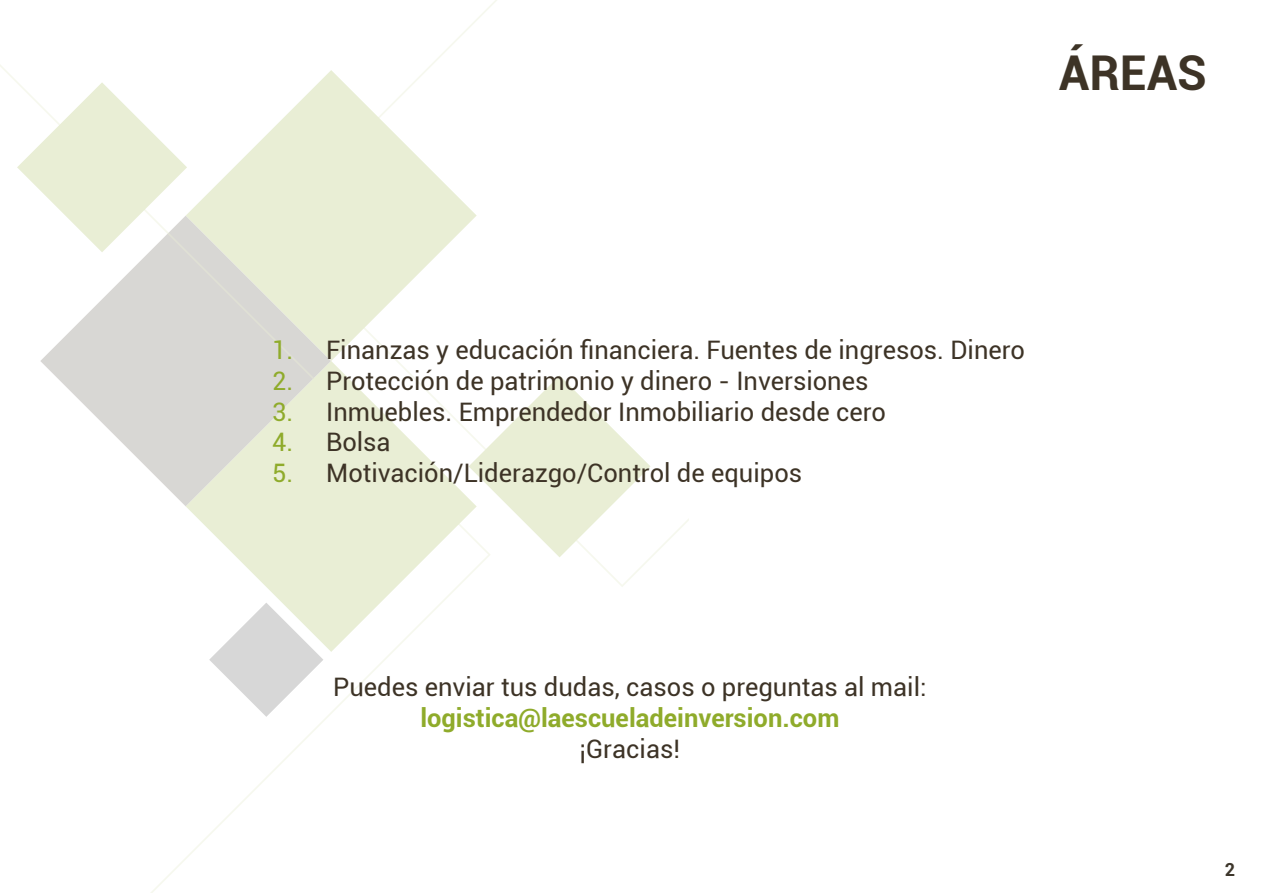
<style>
.page{position:relative;width:1263px;height:893px;background:#fff}
.page>*{position:absolute;margin:0;border:0;box-sizing:border-box;transform-origin:0 0}
.t1{font:700 48px "Roboto";color:#3d3326}
.t2{font:25.5px "Roboto";color:#3d3326}
.t3{font:700 25.5px "Roboto";color:#8fab2b}
.t4{font:700 18px "Roboto";color:#3d362b}
.s1{color:#8fab2b}
</style>
<div class="page">
<svg style="left:0;top:64px;width:488px;height:829px"></svg>
<svg style="left:17px;top:82px;width:443px;height:443px"></svg>
<svg style="left:469px;top:375px;width:181px;height:182px"></svg>
<h1 class="t1" style="left:1059px;top:39px;width:149px">ÁREAS</h1>
<p class="t2" style="left:272px;top:332px;width:754px"><span class="s1">1.</span> Finanzas y educación financiera. Fuentes de ingresos. Dinero</p>
<p class="t2" style="left:272px;top:363px;width:598px"><span class="s1">2.</span> Protección de patrimonio y dinero - Inversiones</p>
<p class="t2" style="left:272px;top:394px;width:615px"><span class="s1">3.</span> Inmuebles. Emprendedor Inmobiliario desde cero</p>
<p class="t2" style="left:272px;top:424px;width:120px"><span class="s1">4.</span> Bolsa</p>
<p class="t2" style="left:272px;top:455px;width:531px"><span class="s1">5.</span> Motivación/Liderazgo/Control de equipos</p>
<p class="t2" style="left:333px;top:669px;width:595px">Puedes enviar tus dudas, casos o preguntas al mail:</p>
<p class="t3" style="left:420px;top:700px;width:420px">logistica@laescueladeinversion.com</p>
<p class="t2" style="left:580px;top:731px;width:102px">¡Gracias!</p>
<p class="t4" style="left:1225px;top:856px;width:12px">2</p>
</div>
